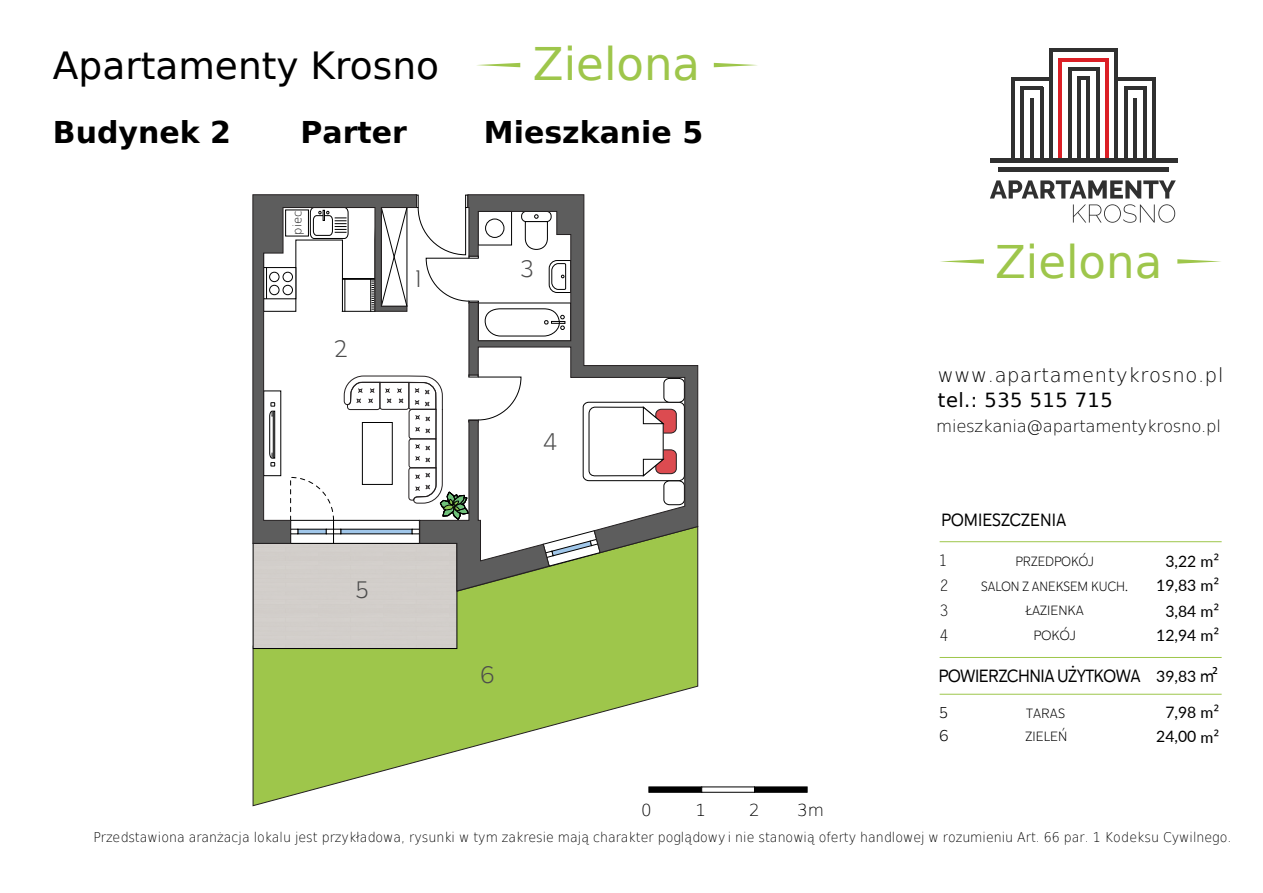
<style>
.page{position:relative;width:1263px;height:893px;background:#fff}
.page>*{position:absolute;margin:0;border:0;box-sizing:border-box;transform-origin:0 0}
.t1{font:45px "DejaVu Sans";color:#9ec64b}
.t2{font:37.5px "DejaVu Sans";color:#000}
.t3{font:700 30px "DejaVu Sans";color:#000}
.t4{font:300 24px "Karu";color:#4c4c4c}
.t5{font:200 19.5px "DejaVu Sans";letter-spacing:.035em;color:#000}
.t6{font:19.5px "DejaVu Sans";letter-spacing:.02em;color:#000}
.t7{font:18px "Karu";letter-spacing:-.03em;color:#000;scale:.94 1}
.t8{font:18px "Karu";color:#000;scale:.94 1}
.t9{font:200 16.65px "DejaVu Sans";color:#000}
.t10{font:200 16.5px "DejaVu Sans";letter-spacing:-.015em;color:#000}
.t11{font:15.75px/24.2px "Lato";color:#000;text-align:center}
.t12{font:15.75px "Letter Gothic Std";color:#000}
.t13{font:300 15.75px "Karu";color:#000}
.t14{font:200 13.5px "DejaVu Sans";color:#000;scale:.93 1}
.t15{font:300 13.5px "Karu";color:#000;scale:.94 1}
.t16{font:300 13.5px "Karu";color:#000}
.t17{font:200 11.55px "DejaVu Sans";color:#000}
.s1{font-family:"Microsoft Phags Pa"}
.s2{font-family:"Lato";font-size:15.75px}
.s3{font-family:"Myriad Pro"}
</style>
<div class="page">
<svg style="left:253px;top:553px;width:445px;height:253px"></svg>
<div style="left:649px;top:787px;width:53px;height:5px;background:#000"></div>
<svg style="left:702px;top:787px;width:52px;height:5px"></svg>
<div style="left:754px;top:787px;width:53px;height:5px;background:#000"></div>
<hr style="left:940px;top:657px;width:282px;height:1px;background:#9ec64b">
<hr style="left:940px;top:694px;width:282px;height:1px;background:#9ec64b">
<hr style="left:940px;top:541px;width:282px;height:1px;background:#9ec64b">
<svg style="left:1177px;top:259px;width:44px;height:5px"></svg>
<svg style="left:940px;top:259px;width:44px;height:5px"></svg>
<svg style="left:714px;top:63px;width:43px;height:4px"></svg>
<svg style="left:477px;top:63px;width:43px;height:4px"></svg>
<svg style="left:990px;top:180px;width:186px;height:43px"></svg>
<hr style="left:1059px;top:58px;width:50px;height:3px;background:#db1f26">
<hr style="left:1059px;top:58px;width:3px;height:101px;background:#db1f26">
<hr style="left:1105px;top:58px;width:4px;height:101px;background:#db1f26">
<hr style="left:1049px;top:48px;width:69px;height:4px;background:#303030">
<hr style="left:1068px;top:67px;width:31px;height:3px;background:#303030">
<hr style="left:1077px;top:76px;width:13px;height:4px;background:#303030">
<hr style="left:1011px;top:78px;width:42px;height:3px;background:#303030">
<hr style="left:1116px;top:78px;width:40px;height:3px;background:#303030">
<hr style="left:1021px;top:87px;width:22px;height:3px;background:#303030">
<hr style="left:1124px;top:87px;width:23px;height:3px;background:#303030">
<hr style="left:1011px;top:78px;width:4px;height:81px;background:#303030">
<hr style="left:1153px;top:78px;width:3px;height:81px;background:#303030">
<hr style="left:1114px;top:49px;width:4px;height:110px;background:#303030">
<hr style="left:1049px;top:49px;width:4px;height:110px;background:#303030">
<hr style="left:1021px;top:87px;width:3px;height:72px;background:#303030">
<hr style="left:1040px;top:87px;width:3px;height:72px;background:#303030">
<hr style="left:1124px;top:87px;width:3px;height:72px;background:#303030">
<hr style="left:1143px;top:87px;width:4px;height:72px;background:#303030">
<hr style="left:1068px;top:67px;width:3px;height:92px;background:#303030">
<hr style="left:1096px;top:67px;width:3px;height:92px;background:#303030">
<hr style="left:1077px;top:77px;width:4px;height:82px;background:#303030">
<hr style="left:1086px;top:77px;width:4px;height:82px;background:#303030">
<hr style="left:1030px;top:98px;width:4px;height:61px;background:#303030">
<hr style="left:1133px;top:98px;width:4px;height:61px;background:#303030">
<hr style="left:990px;top:159px;width:187px;height:4px;background:#303030">
<hr style="left:998px;top:168px;width:171px;height:4px;background:#303030">
<div style="left:252px;top:543px;width:203px;height:105px;background:#d2cecb"></div>
<div style="left:253px;top:543px;width:204px;height:106px;border:1px solid #000"></div>
<svg style="left:417px;top:195px;width:51px;height:107px"></svg>
<svg style="left:468px;top:195px;width:230px;height:358px"></svg>
<svg style="left:290px;top:375px;width:394px;height:216px"></svg>
<svg style="left:253px;top:195px;width:164px;height:349px"></svg>
<div style="left:285px;top:210px;width:24px;height:26px;border:1px solid #000"></div>
<h1 class="t1" style="left:533px;top:27px;width:169px">Zielona</h1>
<h2 class="t2" style="left:53px;top:36px;width:388px">Apartamenty Krosno</h2>
<h3 class="t3" style="left:53px;top:108px;width:180px">Budynek 2</h3>
<h3 class="t3" style="left:301px;top:108px;width:108px">Parter</h3>
<h3 class="t3" style="left:484px;top:108px;width:221px">Mieszkanie 5</h3>
<p class="t17" style="left:289px;top:235px;width:26px;rotate:-90deg">piec</p>
<h3 class="t4" style="left:335px;top:332px;width:14px">2</h3>
<h3 class="t4" style="left:416px;top:262px;width:7px">1</h3>
<h3 class="t4" style="left:356px;top:573px;width:14px">5</h3>
<h3 class="t4" style="left:521px;top:252px;width:14px">3</h3>
<h3 class="t4" style="left:543px;top:425px;width:15px">4</h3>
<h3 class="t4" style="left:480px;top:658px;width:16px">6</h3>
<p class="t9" style="left:641px;top:798px;width:12px">0</p>
<p class="t9" style="left:695px;top:798px;width:12px">1</p>
<p class="t9" style="left:749px;top:798px;width:12px">2</p>
<p class="t9" style="left:797px;top:798px;width:28px">3m</p>
<h1 class="t1" style="left:995px;top:225px;width:169px">Zielona</h1>
<h3 class="t5" style="left:938px;top:360px;width:287px">www.apartamentykrosno.pl</h3>
<h3 class="t6" style="left:938px;top:385px;width:176px">tel.: 535 515 715</h3>
<p class="t10" style="left:936px;top:414px;width:286px">mieszkania@apartamentykrosno.pl</p>
<h3 class="t8" style="left:941px;top:508px;width:135px">POMIESZCZENIA</h3>
<p class="t12" style="left:938px;top:552px;width:11px">1</p>
<p class="t15" style="left:1015px;top:552px;width:85px">PRZEDPOKÓJ</p>
<p class="t12" style="left:940px;top:577px;width:11px">2</p>
<p class="t15" style="left:981px;top:577px;width:158px">SALON Z ANEKSEM KUCH.</p>
<p class="t12" style="left:940px;top:601px;width:11px">3</p>
<p class="t16" style="left:1026px;top:602px;width:60px">ŁAZIENKA</p>
<p class="t11" style="left:1156px;top:548px;width:64px">3,22 m<span class="s1">²<br></span>19,83 m<span class="s1">²</span></p>
<p class="t11" style="left:1165px;top:599px;width:55px">3,84 m<span class="s1">²</span></p>
<p class="t12" style="left:940px;top:626px;width:11px">4</p>
<p class="t16" style="left:1033px;top:626px;width:44px">POKÓJ</p>
<p class="t11" style="left:1156px;top:622px;width:65px">12,94 m<span class="s1">²</span></p>
<h3 class="t7" style="left:938px;top:664px;width:299px">POWIERZCHNIA UŻYTKOWA <span class="s2">39,83</span> m<span class="s3">²</span></h3>
<p class="t13" style="left:940px;top:702px;width:10px">5</p>
<p class="t16" style="left:1026px;top:704px;width:40px">TARAS</p>
<p class="t11" style="left:1165px;top:700px;width:55px">7,98 m<span class="s1">²</span></p>
<p class="t13" style="left:939px;top:725px;width:11px">6</p>
<p class="t16" style="left:1026px;top:727px;width:43px">ZIELEŃ</p>
<p class="t11" style="left:1156px;top:723px;width:64px">24,00 m<span class="s1">²</span></p>
<p class="t14" style="left:94px;top:827px;width:1225px">Przedstawiona aranżacja lokalu jest przykładowa, rysunki w tym zakresie mają charakter poglądowy i nie stanowią oferty handlowej w rozumieniu Art. 66 par. 1 Kodeksu Cywilnego.</p>
</div>
